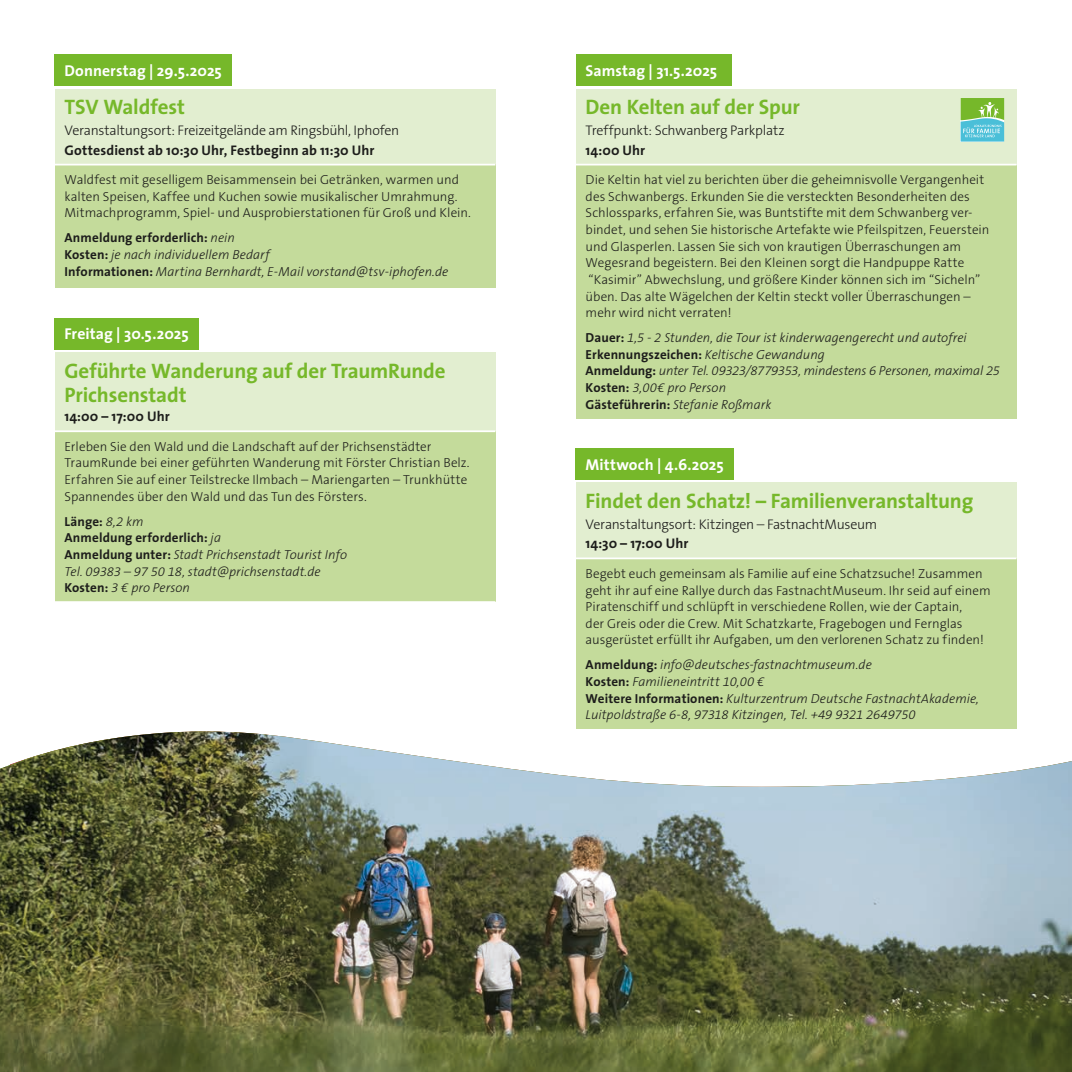
<style>
.page{position:relative;width:1072px;height:1072px;background:#fff}
.page>*{position:absolute;margin:0;border:0;box-sizing:border-box;transform-origin:0 0}
.t1{font:700 21px/24.5px "The Sans";letter-spacing:-.01em;color:#76b82a}
.t2{font:700 15.75px "The Sans";color:#fff}
.t3{font:300 14px "The Sans B3";letter-spacing:-.02em;color:#1d1d1b}
.t4{font:700 14px "The Sans";letter-spacing:.01em;color:#1d1d1b}
.t5{font:300 13.12px/16.6px "The Sans B3";color:#1d1d1b}
.t6{font:italic 300 13.12px/16.6px "The Sans B3";color:#1d1d1b}
.t7{font:700 13.12px/16.6px "The Sans";letter-spacing:.01em;color:#1d1d1b}
.s1{font-family:"The Sans B3";font-weight:300;font-style:italic}
.s2{font-family:"The Sans";font-weight:700;font-style:normal}
</style>
<div class="page">
<div style="left:55px;top:55px;width:177px;height:31px;background:#76b82a"></div>
<div style="left:55px;top:89px;width:440px;height:76px;background:#e2eed0"></div>
<div style="left:55px;top:165px;width:440px;height:123px;background:#c4db9b"></div>
<hr style="left:55px;top:164px;width:440px;height:1px;background:#fff">
<div style="left:575px;top:448px;width:158px;height:32px;background:#76b82a"></div>
<div style="left:575px;top:482px;width:441px;height:76px;background:#e2eed0"></div>
<div style="left:575px;top:558px;width:441px;height:171px;background:#c4db9b"></div>
<hr style="left:575px;top:557px;width:441px;height:2px;background:#fff">
<div style="left:55px;top:318px;width:144px;height:31px;background:#76b82a"></div>
<div style="left:55px;top:352px;width:440px;height:79px;background:#e2eed0"></div>
<div style="left:55px;top:431px;width:440px;height:171px;background:#c4db9b"></div>
<hr style="left:55px;top:430px;width:440px;height:2px;background:#fff">
<hr style="left:55px;top:601px;width:440px;height:2px;background:#fff">
<div style="left:575px;top:89px;width:441px;height:76px;background:#e2eed0"></div>
<div style="left:575px;top:165px;width:441px;height:253px;background:#c4db9b"></div>
<hr style="left:575px;top:164px;width:441px;height:1px;background:#fff">
<div style="left:575px;top:55px;width:156px;height:31px;background:#76b82a"></div>
<img style="left:0;top:731px;width:1071px;height:340px">
<svg style="left:960px;top:98px;width:44px;height:44px;background:#78c696"></svg>
<p class="t2" style="left:64px;top:58px;width:159px">Donnerstag | 29.5.2025</p>
<h1 class="t1" style="left:64px;top:94px;width:122px">TSV Waldfest</h1>
<p class="t3" style="left:64px;top:123px;width:336px">Veranstaltungsort: Freizeitgelände am Ringsbühl, Iphofen</p>
<p class="t4" style="left:64px;top:138px;width:311px">Gottesdienst ab 10:30 Uhr, Festbeginn ab 11:30 Uhr</p>
<p class="t5" style="left:64px;top:172px;width:408px">Waldfest mit geselligem Beisammensein bei Getränken, warmen und kalten Speisen, Kaffee und Kuchen sowie musikalischer Umrahmung.<br>Mitmachprogramm, Spiel- und Ausprobierstationen für Groß und Klein.</p>
<p class="t7" style="left:64px;top:229px;width:172px">Anmeldung erforderlich: <span class="s1">nein</span></p>
<p class="t6" style="left:64px;top:247px;width:385px"><span class="s2">Kosten:</span> je nach individuellem Bedarf<br><span class="s2">Informationen:</span> Martina Bernhardt, E-Mail vorstand@tsv-iphofen.de</p>
<p class="t2" style="left:64px;top:321px;width:126px">Freitag | 30.5.2025</p>
<h1 class="t1" style="left:64px;top:358px;width:383px">Geführte Wanderung auf der TraumRunde<br>Prichsenstadt</h1>
<p class="t4" style="left:64px;top:405px;width:107px">14:00 – 17:00 Uhr</p>
<p class="t5" style="left:64px;top:438px;width:406px">Erleben Sie den Wald und die Landschaft auf der Prichsenstädter TraumRunde bei einer geführten Wanderung mit Förster Christian Belz.<br>Erfahren Sie auf einer Teilstrecke Ilmbach – Mariengarten – Trunkhütte Spannendes über den Wald und das Tun des Försters.</p>
<p class="t7" style="left:64px;top:512px;width:158px">Länge: <span class="s1">8,2 km<br></span>Anmeldung erforderlich: <span class="s1">ja</span></p>
<p class="t6" style="left:64px;top:546px;width:284px"><span class="s2">Anmeldung unter:</span> Stadt Prichsenstadt Tourist Info<br>Tel. 09383 – 97 50 18, stadt@prichsenstadt.de<br><span class="s2">Kosten:</span> 3 € pro Person</p>
<p class="t2" style="left:585px;top:58px;width:133px">Samstag | 31.5.2025</p>
<h1 class="t1" style="left:585px;top:94px;width:216px">Den Kelten auf der Spur</h1>
<p class="t3" style="left:585px;top:123px;width:200px">Treffpunkt: Schwanberg Parkplatz</p>
<p class="t4" style="left:585px;top:138px;width:61px">14:00 Uhr</p>
<p class="t5" style="left:585px;top:172px;width:405px">Die Keltin hat viel zu berichten über die geheimnisvolle Vergangenheit des Schwanbergs. Erkunden Sie die versteckten Besonderheiten des Schlossparks, erfahren Sie, was Buntstifte mit dem Schwanberg ver&shy;bindet, und sehen Sie historische Artefakte wie Pfeilspitzen, Feuerstein und Glasperlen. Lassen Sie sich von krautigen Überraschungen am Wegesrand begeistern. Bei den Kleinen sorgt die Handpuppe Ratte “Kasimir” Abwechslung, und größere Kinder können sich im “Sicheln” üben. Das alte Wägelchen der Keltin steckt voller Überraschungen – mehr wird nicht verraten!</p>
<p class="t6" style="left:585px;top:330px;width:383px"><span class="s2">Dauer:</span> 1,5 - 2 Stunden, die Tour ist kinderwagengerecht und autofrei</p>
<p class="t7" style="left:585px;top:346px;width:241px">Erkennungszeichen: <span class="s1">Keltische Gewandung</span></p>
<p class="t6" style="left:585px;top:363px;width:416px"><span class="s2">Anmeldung:</span> unter Tel. 09323/8779353, mindestens 6 Personen, maximal 25<br><span class="s2">Kosten:</span> 3,00€ pro Person<br><span class="s2">Gästeführerin:</span> Stefanie Roßmark</p>
<p class="t2" style="left:585px;top:451px;width:140px">Mittwoch | 4.6.2025</p>
<h1 class="t1" style="left:585px;top:488px;width:389px">Findet den Schatz! – Familienveranstaltung</h1>
<p class="t3" style="left:585px;top:517px;width:293px">Veranstaltungsort: Kitzingen – FastnachtMuseum</p>
<p class="t4" style="left:585px;top:532px;width:104px">14:30 – 17:00 Uhr</p>
<p class="t5" style="left:585px;top:565px;width:406px">Begebt euch gemeinsam als Familie auf eine Schatzsuche! Zusammen geht ihr auf eine Rallye durch das FastnachtMuseum. Ihr seid auf einem Piratenschiff und schlüpft in verschiedene Rollen, wie der Captain,<br>der Greis oder die Crew. Mit Schatzkarte, Fragebogen und Fernglas ausgerüstet erfüllt ihr Aufgaben, um den verlorenen Schatz zu finden!</p>
<p class="t6" style="left:585px;top:657px;width:395px"><span class="s2">Anmeldung:</span> info@deutsches-fastnachtmuseum.de<br><span class="s2">Kosten:</span> Familieneintritt 10,00 €<br><span class="s2">Weitere Informationen:</span> Kulturzentrum Deutsche FastnachtAkademie, Luitpoldstraße 6-8, 97318 Kitzingen, Tel. +49 9321 2649750</p>
</div>
